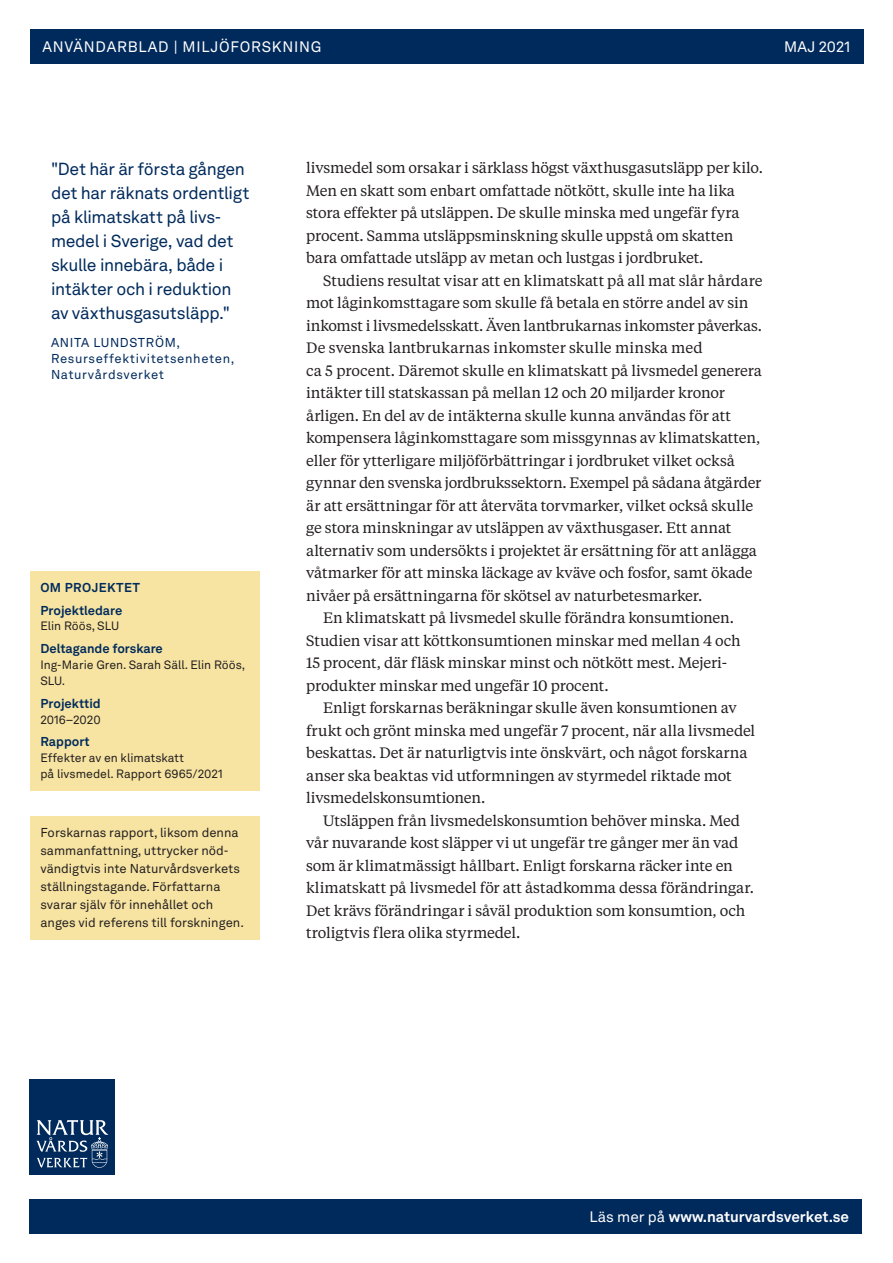
<style>
.page{position:relative;width:893px;height:1263px;background:#fff}
.page>*{position:absolute;margin:0;border:0;box-sizing:border-box;transform-origin:0 0}
.Fine_light{font:17.25px/24px "Akkurat LL";letter-spacing:-.02em;color:#002a5c}
.Brödtext_Tiempos_-_i{font:15px/22.5px "Tiempos Text";letter-spacing:-.005em;color:#231f20}
.t1{font:15px "Akkurat LL";letter-spacing:.05em;color:#fff}
.t2{font:700 15px "Akkurat LL";color:#fff}
.t3{font:12.75px/18px "Akkurat LL";color:#231f20}
.Bröd_faktaruta{font:12.75px/15.8px "Akkurat LL";letter-spacing:.05em;color:#002a5c}
.Liten_rubbe_faktarut{font:700 12.75px "Akkurat LL";color:#002a5c}
.Liten_rubbe_faktarut-2{font:700 12.75px "Akkurat LL";letter-spacing:.03em;color:#002a5c}
.Bröd_faktaruta-2{font:12px/15.8px "Akkurat LL";color:#231f20}
.s1{font-weight:400}
</style>
<div class="page">
<div style="left:30px;top:1079px;width:85px;height:96px;background:#002a5c"></div>
<svg style="left:36px;top:1120px;width:73px;height:48px"></svg>
<div style="left:30px;top:30px;width:833px;height:34px;background:#002a5c"></div>
<div style="left:30px;top:1199px;width:832px;height:34px;background:#002a5c"></div>
<div style="left:30px;top:816px;width:229px;height:124px;background:#f7e4a2"></div>
<div style="left:30px;top:571px;width:229px;height:219px;background:#f7e4a2"></div>
<p class="t1" style="left:43px;top:36px;width:280px">ANVÄNDARBLAD | MILJÖFORSKNING</p>
<p class="t1" style="left:784px;top:36px;width:68px">MAJ 2021</p>
<p class="Fine_light" style="left:51px;top:156px;width:200px">"Det här är första gången det har räknats ordentligt på klimatskatt på livs&shy;medel i Sverige, vad det skulle innebära, både i intäkter och i reduktion av växthusgasutsläpp."</p>
<p class="Bröd_faktaruta" style="left:51px;top:334px;width:185px">ANITA LUNDSTRÖM,<br>Resurseffektivitetsenheten,<br>Naturvårdsverket</p>
<p class="Liten_rubbe_faktarut-2" style="left:40px;top:577px;width:101px">OM PROJEKTET</p>
<p class="Liten_rubbe_faktarut" style="left:40px;top:600px;width:84px">Projektledare</p>
<p class="Bröd_faktaruta-2" style="left:40px;top:618px;width:80px">Elin Röös, SLU</p>
<p class="Liten_rubbe_faktarut" style="left:40px;top:639px;width:124px">Deltagande forskare</p>
<p class="Bröd_faktaruta-2" style="left:40px;top:656px;width:206px">Ing-Marie Gren. Sarah Säll. Elin Röös,<br>SLU.</p>
<p class="Liten_rubbe_faktarut" style="left:40px;top:693px;width:62px">Projekttid</p>
<p class="Bröd_faktaruta-2" style="left:40px;top:711px;width:62px">2016–2020</p>
<p class="Liten_rubbe_faktarut" style="left:40px;top:732px;width:51px">Rapport</p>
<p class="Bröd_faktaruta-2" style="left:40px;top:749px;width:145px">Effekter av en klimatskatt</p>
<p class="Bröd_faktaruta-2" style="left:40px;top:765px;width:184px">på livsmedel. Rapport 6965/2021</p>
<p class="t3" style="left:40px;top:823px;width:205px">Forskarnas rapport, liksom denna sammanfattning, uttrycker nöd&shy;vändigtvis inte Naturvårdsverkets ställningstagande. Författarna svarar själv för innehållet och anges vid referens till forskningen.</p>
<p class="Brödtext_Tiempos_-_i" style="left:306px;top:156px;width:458px">livsmedel som orsakar i särklass högst växthusgasutsläpp per kilo.<br>Men en skatt som enbart omfattade nötkött, skulle inte ha lika stora effekter på utsläppen. De skulle minska med ungefär fyra procent. Samma utsläppsminskning skulle uppstå om skatten bara omfattade utsläpp av metan och lustgas i jordbruket.</p>
<p class="Brödtext_Tiempos_-_i" style="left:306px;top:268px;width:458px;text-indent:17px">Studiens resultat visar att en klimatskatt på all mat slår hårdare mot låginkomsttagare som skulle få betala en större andel av sin inkomst i livsmedelsskatt. Även lantbrukarnas inkomster påverkas.<br>De svenska lantbrukarnas inkomster skulle minska med<br>ca 5 procent. Däremot skulle en klimatskatt på livsmedel generera intäkter till statskassan på mellan 12 och 20 miljarder kronor årligen. En del av de intäkterna skulle kunna användas för att kompensera låginkomsttagare som missgynnas av klimatskatten, eller för ytterligare miljöförbättringar i jordbruket vilket också gynnar den svenska jordbrukssektorn. Exempel på sådana åtgärder är att ersättningar för att återväta torvmarker, vilket också skulle ge stora minskningar av utsläppen av växthusgaser. Ett annat alternativ som undersökts i projektet är ersättning för att anlägga våtmarker för att minska läckage av kväve och fosfor, samt ökade nivåer på ersättningarna för skötsel av naturbetesmarker.</p>
<p class="Brödtext_Tiempos_-_i" style="left:306px;top:606px;width:436px;text-indent:17px">En klimatskatt på livsmedel skulle förändra konsumtionen.<br>Studien visar att köttkonsumtionen minskar med mellan 4 och 15 procent, där fläsk minskar minst och nötkött mest. Mejeri&shy;produkter minskar med ungefär 10 procent.</p>
<p class="Brödtext_Tiempos_-_i" style="left:306px;top:696px;width:451px;text-indent:17px">Enligt forskarnas beräkningar skulle även konsumtionen av frukt och grönt minska med ungefär 7 procent, när alla livsmedel beskattas. Det är naturligtvis inte önskvärt, och något forskarna anser ska beaktas vid utformningen av styrmedel riktade mot livsmedelskonsumtionen.</p>
<p class="Brödtext_Tiempos_-_i" style="left:306px;top:808px;width:450px;text-indent:17px">Utsläppen från livsmedelskonsumtion behöver minska. Med vår nuvarande kost släpper vi ut ungefär tre gånger mer än vad som är klimatmässigt hållbart. Enligt forskarna räcker inte en klimatskatt på livsmedel för att åstadkomma dessa förändringar.<br>Det krävs förändringar i såväl produktion som konsumtion, och troligtvis flera olika styrmedel.</p>
<p class="t2" style="left:589px;top:1205px;width:261px"><span class="s1">Läs mer på</span> www.naturvardsverket.se</p>
</div>
